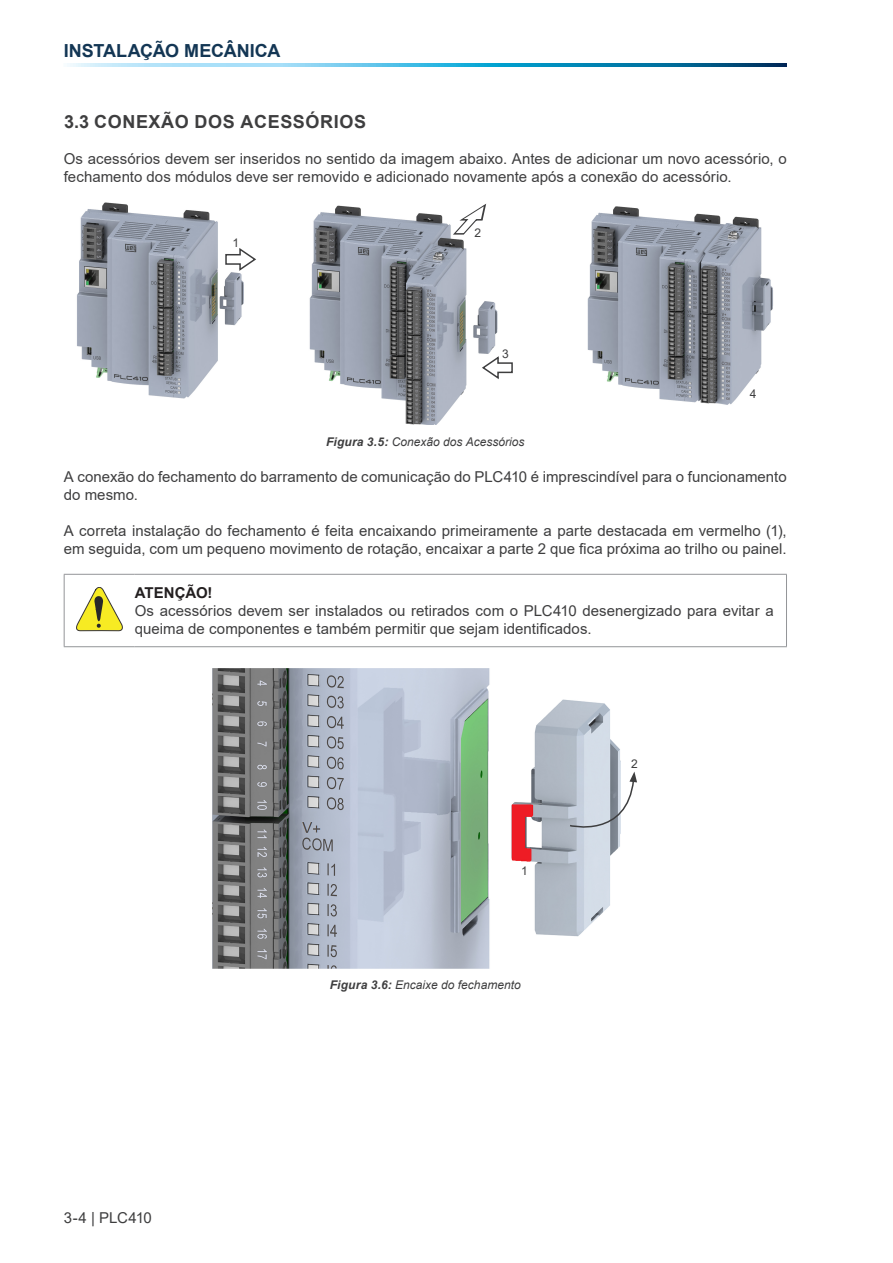
<style>
.page{position:relative;width:893px;height:1263px;background:#fff}
.page>*{position:absolute;margin:0;border:0;box-sizing:border-box;transform-origin:0 0}
.t1{font:700 18px "Arial";letter-spacing:.035em;color:#3e3e3f}
.t2{font:700 18px "Arial";letter-spacing:-.005em;color:#133654}
.Texto{font:15px/18px "Arial";letter-spacing:.005em;color:#3e3e3f}
.Miolo{font:15px/18px "Arial";letter-spacing:.005em;color:#3e3e3f}
.Título{font:700 15px "Arial";letter-spacing:-.005em;color:#231f20}
.t3{font:italic 12px "Arial";color:#3e3e3f}
.Texto_Figuras_-_Cent{font:12px "Arial";color:#3e3e3f}
.s1{font-weight:700}
</style>
<div class="page">
<svg style="left:67px;top:64px;width:720px;height:3px;background:#4faace"></svg>
<img style="left:77px;top:203px;width:696px;height:222px">
<svg style="left:225px;top:246px;width:33px;height:26px"></svg>
<svg style="left:445px;top:203px;width:55px;height:32px"></svg>
<svg style="left:481px;top:355px;width:33px;height:25px"></svg>
<hr style="left:64px;top:574px;width:71px;height:1px;background:#939598">
<hr style="left:64px;top:575px;width:1px;height:71px;background:#939598">
<hr style="left:135px;top:574px;width:652px;height:1px;background:#939598">
<hr style="left:786px;top:575px;width:1px;height:71px;background:#939598">
<hr style="left:64px;top:646px;width:71px;height:1px;background:#939598">
<hr style="left:135px;top:646px;width:652px;height:1px;background:#939598">
<svg style="left:76px;top:587px;width:47px;height:44px"></svg>
<img style="left:212px;top:668px;width:409px;height:300px">
<svg style="left:569px;top:771px;width:68px;height:68px"></svg>
<p class="t2" style="left:64px;top:38px;width:218px">INSTALAÇÃO MECÂNICA</p>
<p class="t1" style="left:64px;top:109px;width:304px">3.3 CONEXÃO DOS ACESSÓRIOS</p>
<p class="Texto" style="left:64px;top:150px;width:724px">Os acessórios devem ser inseridos no sentido da imagem abaixo. Antes de adicionar um novo acessório, o fechamento dos módulos deve ser removido e adicionado novamente após a conexão do acessório.</p>
<p class="Texto_Figuras_-_Cent" style="left:233px;top:235px;width:8px">1</p>
<p class="Texto_Figuras_-_Cent" style="left:474px;top:224px;width:8px">2</p>
<p class="Texto_Figuras_-_Cent" style="left:502px;top:346px;width:8px">3</p>
<p class="Texto_Figuras_-_Cent" style="left:750px;top:385px;width:8px">4</p>
<p class="t3" style="left:326px;top:434px;width:200px"><span class="s1">Figura 3.5:</span> Conexão dos Acessórios</p>
<p class="Texto" style="left:64px;top:467px;width:724px">A conexão do fechamento do barramento de comunicação do PLC410 é imprescindível para o funcionamento do mesmo.</p>
<p class="Texto" style="left:64px;top:521px;width:724px">A correta instalação do fechamento é feita encaixando primeiramente a parte destacada em vermelho (1), em seguida, com um pequeno movimento de rotação, encaixar a parte 2 que fica próxima ao trilho ou painel.</p>
<p class="Título" style="left:135px;top:582px;width:79px">ATENÇÃO!</p>
<p class="Miolo" style="left:135px;top:602px;width:640px">Os acessórios devem ser instalados ou retirados com o PLC410 desenergizado para evitar a queima de componentes e também permitir que sejam identificados.</p>
<p class="Texto" style="left:64px;top:1208px;width:90px">3-4 | PLC410</p>
<p class="Texto_Figuras_-_Cent" style="left:521px;top:863px;width:8px">1</p>
<p class="t3" style="left:330px;top:977px;width:192px"><span class="s1">Figura 3.6:</span> Encaixe do fechamento</p>
<p class="Texto_Figuras_-_Cent" style="left:631px;top:755px;width:8px">2</p>
</div>
